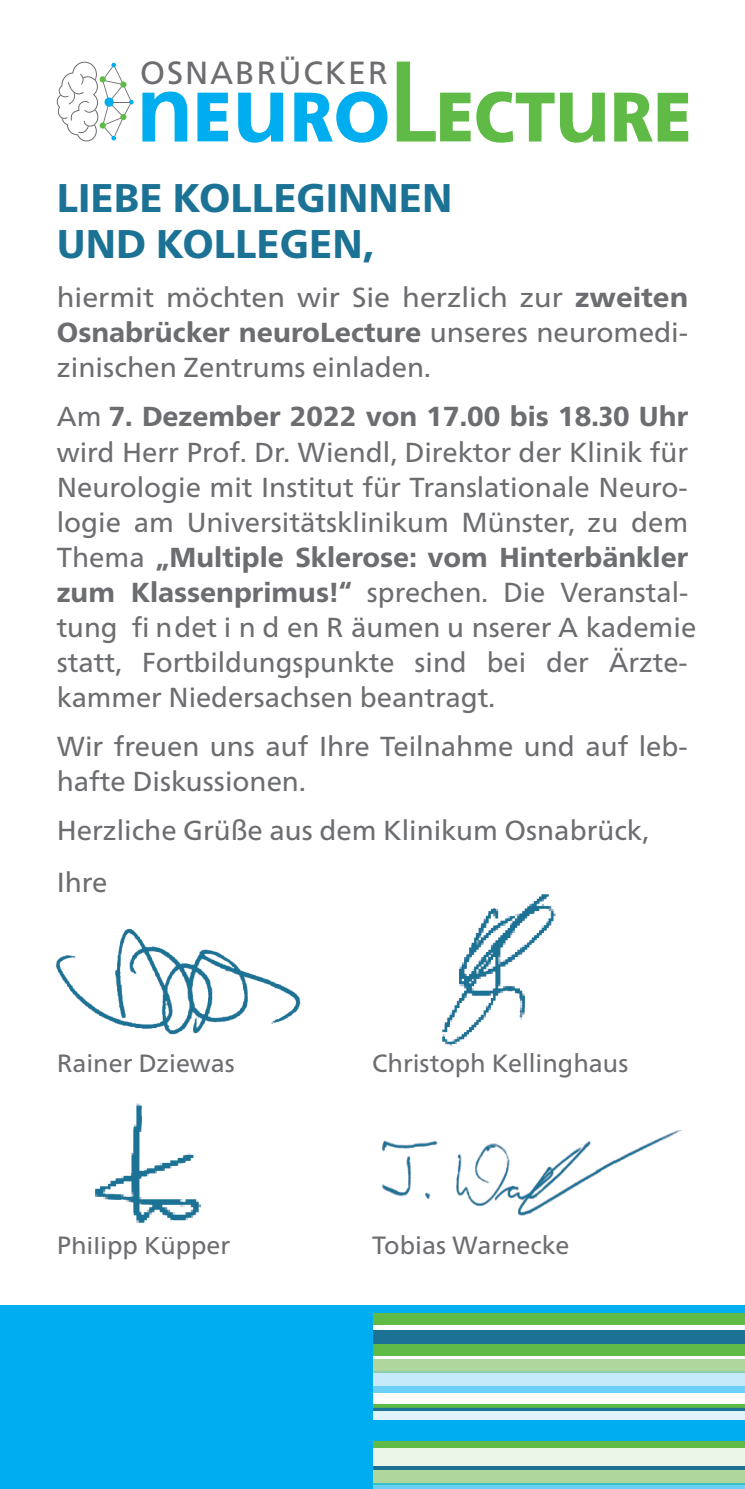
<style>
.page{position:relative;width:745px;height:1489px;background:#fff}
.page>*{position:absolute;margin:0;border:0;box-sizing:border-box;transform-origin:0 0}
.t1{font:800 40px/46.8px "Frutiger Neue LT Pro";color:#1b7295}
.t2{font:32px "Frutiger";letter-spacing:.06em;color:#6c6d70}
.t3{font:27.5px/35px "Frutiger Neue LT Pro";color:#6c6d70}
.t4{font:27.5px/35px "Frutiger Neue LT Pro";color:#6c6d70;text-align:justify;scale:1.04 1}
.t5{font:25px "Frutiger Neue LT Pro";color:#6c6d70}
.s1{font-weight:800}
.s2{font-family:"Frutiger LT Std";font-weight:900;font-stretch:condensed}
</style>
<div class="page">
<div style="left:372px;top:1305px;width:372px;height:8px;background:#00aeef"></div>
<div style="left:372px;top:1313px;width:372px;height:11px;background:#60bb46"></div>
<div style="left:372px;top:1329px;width:372px;height:16px;background:#1b7295"></div>
<div style="left:372px;top:1344px;width:372px;height:11px;background:#60bb46"></div>
<svg style="left:372px;top:1355px;width:372px;height:4px"></svg>
<div style="left:372px;top:1359px;width:372px;height:12px;background:#b0d79b"></div>
<div style="left:372px;top:1372px;width:372px;height:13px;background:#c6eafa"></div>
<hr style="left:372px;top:1371px;width:372px;height:1px;background:#89ceae">
<div style="left:372px;top:1385px;width:372px;height:7px;background:#6bcff6"></div>
<hr style="left:372px;top:1404px;width:372px;height:3px;background:#60bb46">
<svg style="left:372px;top:1407px;width:372px;height:3px"></svg>
<div style="left:372px;top:1410px;width:372px;height:13px;background:#e1f4fc"></div>
<div style="left:372px;top:1420px;width:372px;height:21px;background:#00aeef"></div>
<div style="left:372px;top:1441px;width:372px;height:6px;background:#60bb46"></div>
<div style="left:372px;top:1447px;width:372px;height:19px;background:#ecf6e8"></div>
<div style="left:372px;top:1465px;width:372px;height:5px;background:#1b7295"></div>
<div style="left:372px;top:1469px;width:372px;height:15px;background:#b0d79b"></div>
<svg style="left:372px;top:1484px;width:372px;height:4px"></svg>
<hr style="left:372px;top:1482px;width:372px;height:2px;background:#39c0c6">
<div style="left:0;top:1305px;width:372px;height:183px;background:#00aeef"></div>
<svg style="left:142px;top:91px;width:45px;height:50px"></svg>
<svg style="left:197px;top:93px;width:31px;height:48px"></svg>
<svg style="left:238px;top:93px;width:45px;height:50px"></svg>
<svg style="left:476px;top:91px;width:128px;height:52px"></svg>
<svg style="left:294px;top:91px;width:93px;height:52px"></svg>
<svg style="left:396px;top:62px;width:74px;height:79px"></svg>
<svg style="left:614px;top:93px;width:73px;height:48px"></svg>
<svg style="left:57px;top:62px;width:77px;height:79px"></svg>
<svg style="left:104px;top:97px;width:10px;height:10px"></svg>
<div style="left:100px;top:122px;width:6px;height:7px;background:#60bb46;border-radius:50%"></div>
<img style="left:55px;top:928px;width:246px;height:107px">
<img style="left:442px;top:894px;width:114px;height:153px">
<img style="left:95px;top:1103px;width:107px;height:120px">
<img style="left:382px;top:1130px;width:300px;height:86px">
<p class="t2" style="left:140px;top:54px;width:249px">OSNABRÜCKER</p>
<h1 class="t1" style="left:57px;top:174px;width:397px">LIEBE KOLLEGINNEN<br>UND KOLLEGEN,</h1>
<p class="t4" style="left:57px;top:280px;width:608px">hiermit möchten wir Sie herzlich zur <span class="s1">zweiten Osnabrücker neuroLecture</span> unseres neuromedi&shy;zinischen Zentrums einladen.</p>
<p class="t3" style="left:57px;top:398px;width:640px">Am <span class="s1">7. Dezember 2022 von 17.00 bis 18.</span><span class="s2">3</span><span class="s1">0 Uhr </span>wird Herr Prof. Dr. Wiendl, Direktor der Klinik für Neurologie mit Institut für Translationale Neuro&shy;logie am Universitätsklinikum Münster, zu dem Thema <span class="s1">„Multiple Sklerose: vom Hinterbänkler zum Klassenprimus!“</span> sprechen. Die Veranstal&shy;tung fi ndet i n d en R äumen u nserer A kademie statt, Fortbildungs punkte sind bei der Ärzte&shy;kammer Niedersachsen beantragt.</p>
<p class="t3" style="left:57px;top:728px;width:632px">Wir freuen uns auf Ihre Teilnahme und auf leb&shy;hafte Diskussionen.</p>
<p class="t3" style="left:57px;top:804px;width:593px;line-height:51.8px">Herzliche Grüße aus dem Klinikum Osnabrück,<br>Ihre</p>
<p class="t5" style="left:57px;top:1047px;width:179px">Rainer Dziewas</p>
<p class="t5" style="left:372px;top:1047px;width:257px">Christoph Kellinghaus</p>
<p class="t5" style="left:57px;top:1229px;width:175px">Philipp Küpper</p>
<p class="t5" style="left:372px;top:1229px;width:198px">Tobias Warnecke</p>
</div>
